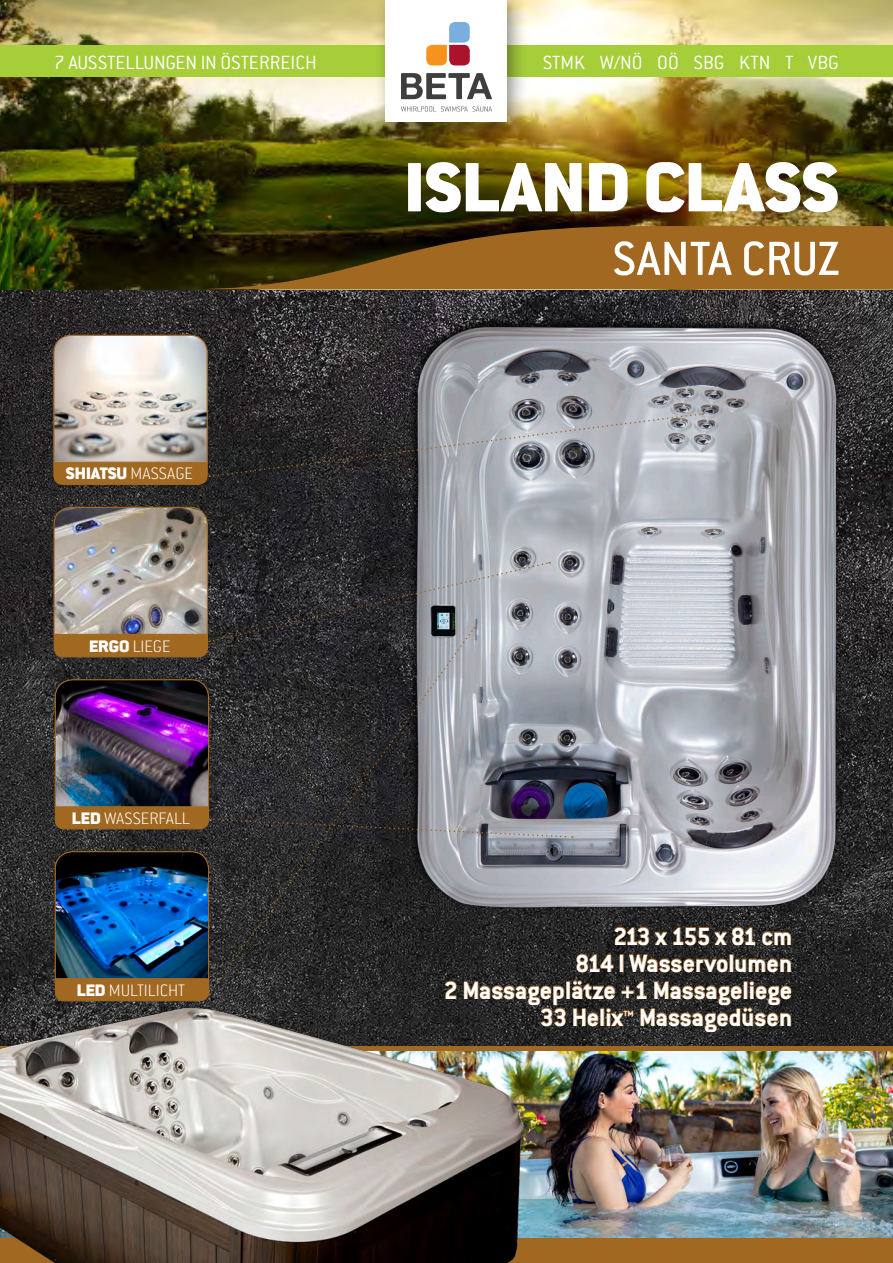
<style>
.page{position:relative;width:893px;height:1263px;background:#fff}
.page>*{position:absolute;margin:0;border:0;box-sizing:border-box;transform-origin:0 0}
.t1{font:900 76.5px "Conduit ITC";color:#fff}
.t2{font:500 52.5px "Conduit ITC";color:#fff}
.t3{font:700 27px "Conduit ITC";color:#fff}
.t4{font:700 27px "Conduit ITC";letter-spacing:-.055em;color:#fff}
.t5{font:300 21px "Conduit ITC";color:#fff}
.t6{font:200 18.3px "Conduit ITC";color:#fff}
.t7{font:900 18.3px "Conduit ITC";color:#fff}
.s1{font-weight:200}
.s2{font-weight:900}
</style>
<div class="page">
<img style="left:0;top:0;width:893px;height:1047px">
<svg style="left:187px;top:226px;width:706px;height:63px"></svg>
<div style="left:0;top:45px;width:893px;height:32px;background:#a6ce39"></div>
<div style="left:374px;top:0;width:154px;height:143px;background:#231f20;opacity:.5"></div>
<div style="left:386px;top:0;width:121px;height:121px;background:#fff"></div>
<svg style="left:426px;top:22px;width:44px;height:43px"></svg>
<svg style="left:401px;top:73px;width:91px;height:26px"></svg>
<svg style="left:401px;top:106px;width:91px;height:6px"></svg>
<img style="left:547px;top:1051px;width:346px;height:187px">
<hr style="left:0;top:1047px;width:893px;height:4px;background:#a16821">
<div style="left:0;top:1238px;width:893px;height:25px;background:#a16821"></div>
<img style="left:402px;top:303px;width:456px;height:632px">
<svg style="left:53px;top:334px;width:650px;height:151px"></svg>
<img style="left:54px;top:679px;width:519px;height:159px">
<svg style="left:210px;top:658px;width:265px;height:323px"></svg>
<img style="left:54px;top:850px;width:156px;height:131px">
<svg style="left:53px;top:506px;width:497px;height:152px"></svg>
<svg style="left:445px;top:980px;width:12px;height:1px"></svg>
<div style="left:566px;top:981px;width:4px;height:18px;border:1px solid #a16821"></div>
<svg style="left:464px;top:978px;width:102px;height:48px"></svg>
<svg style="left:572px;top:926px;width:220px;height:106px"></svg>
<img style="left:0;top:981px;width:547px;height:282px">
<p class="t5" style="left:54px;top:49px;width:264px">7 AUSSTELLUNGEN IN ÖSTERREICH</p>
<p class="t5" style="left:543px;top:49px;width:298px">STMK W/NÖ OÖ SBG KTN T VBG</p>
<h1 class="t1" style="left:404px;top:141px;width:436px">ISLAND CLASS</h1>
<p class="t7" style="left:66px;top:462px;width:129px">SHIATSU <span class="s1">MASSAGE</span></p>
<p class="t6" style="left:89px;top:635px;width:83px"><span class="s2">ERGO</span> LIEGE</p>
<p class="t6" style="left:72px;top:807px;width:119px"><span class="s2">LED</span> WASSERFALL</p>
<p class="t6" style="left:77px;top:979px;width:110px"><span class="s2">LED</span> MULTILICHT</p>
<p class="t2" style="left:612px;top:227px;width:230px">SANTA CRUZ</p>
<p class="t4" style="left:614px;top:920px;width:180px">213 x 155 x 81 cm</p>
<p class="t3" style="left:575px;top:947px;width:218px">814 l Wasservolumen</p>
<p class="t3" style="left:444px;top:974px;width:350px">2 Massageplätze +1 Massageliege</p>
<p class="t3" style="left:540px;top:1001px;width:253px">33 Helix™ Massagedüsen</p>
</div>
